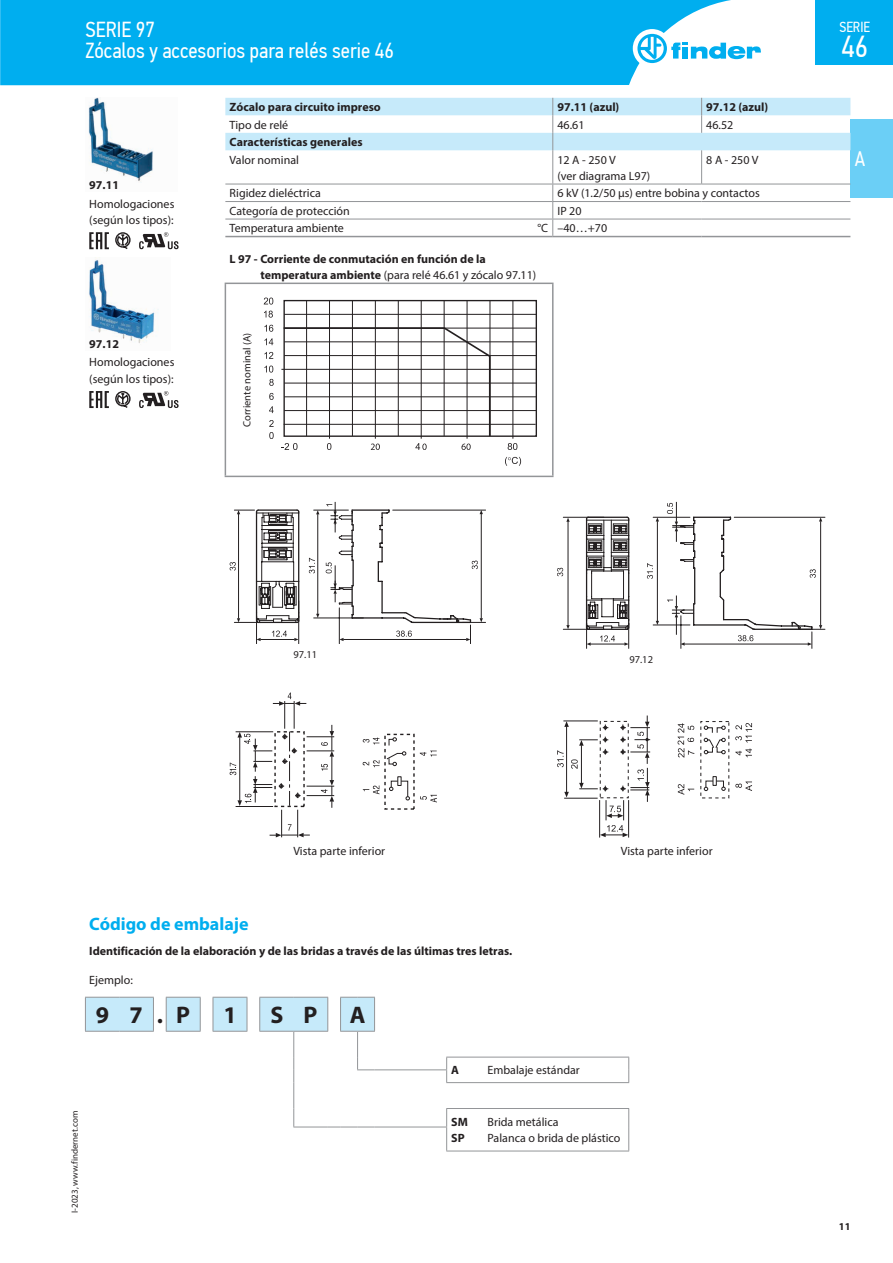
<style>
.page{position:relative;width:893px;height:1263px;background:#fff}
.page>*{position:absolute;margin:0;border:0;box-sizing:border-box;transform-origin:0 0}
.t1{font:30.3px "PF Din Text Cond Pro";color:#fff}
.t2{font:700 24px "Myriad Pro";color:#231f20}
.t3{font:21.75px/21px "PF Din Text Cond Pro";color:#fff}
.t4{font:21px "PF Din Text Cond Pro";color:#fff}
.t5{font:700 18px "Myriad Pro";color:#00aeef}
.t6{font:14.55px "PF Din Text Cond Pro";color:#fff}
.t7{font:12px/16.2px "Myriad Pro";color:#231f20}
.t8{font:700 12px/16.2px "Myriad Pro";color:#231f20}
.t9{font:10.5px "Myriad Pro";color:#231f20}
.t10{font:700 10.5px "Myriad Pro";color:#231f20}
.t11{font:9px "Myriad Pro";color:#231f20}
.s1{font-weight:400}
</style>
<div class="page">
<div style="left:850px;top:119px;width:43px;height:79px;background:#6bcff6"></div>
<svg style="left:0;top:0;width:837px;height:85px;fill:#00aeef"></svg>
<div style="left:633px;top:29px;width:38px;height:39px;background:#fff;border-radius:50%"></div>
<svg style="left:637px;top:34px;width:125px;height:29px"></svg>
<div style="left:816px;top:0;width:77px;height:64px;background:#00aeef"></div>
<hr style="left:553px;top:219px;width:149px;height:1px;background:#939598">
<hr style="left:702px;top:219px;width:148px;height:1px;background:#939598">
<hr style="left:553px;top:201px;width:149px;height:1px;background:#939598">
<hr style="left:702px;top:201px;width:148px;height:1px;background:#939598">
<hr style="left:553px;top:184px;width:149px;height:1px;background:#939598">
<hr style="left:702px;top:184px;width:148px;height:1px;background:#939598">
<hr style="left:552px;top:150px;width:1px;height:34px;background:#939598">
<svg style="left:552px;top:185px;width:1px;height:51px"></svg>
<hr style="left:225px;top:236px;width:328px;height:1px;background:#939598">
<hr style="left:225px;top:184px;width:328px;height:1px;background:#939598">
<hr style="left:225px;top:201px;width:328px;height:1px;background:#939598">
<hr style="left:225px;top:283px;width:329px;height:1px;background:#939598">
<hr style="left:225px;top:476px;width:329px;height:1px;background:#939598">
<hr style="left:225px;top:219px;width:328px;height:1px;background:#939598">
<svg style="left:225px;top:98px;width:625px;height:52px"></svg>
<hr style="left:225px;top:284px;width:1px;height:192px;background:#939598">
<hr style="left:553px;top:236px;width:149px;height:1px;background:#939598">
<hr style="left:702px;top:236px;width:148px;height:1px;background:#939598">
<hr style="left:552px;top:284px;width:2px;height:192px;background:#939598">
<hr style="left:701px;top:150px;width:1px;height:34px;background:#939598">
<img style="left:88px;top:98px;width:65px;height:85px">
<svg style="left:115px;top:232px;width:16px;height:17px"></svg>
<svg style="left:139px;top:232px;width:40px;height:17px"></svg>
<svg style="left:89px;top:232px;width:20px;height:17px"></svg>
<img style="left:89px;top:259px;width:70px;height:84px">
<svg style="left:115px;top:391px;width:16px;height:17px"></svg>
<svg style="left:139px;top:391px;width:40px;height:17px"></svg>
<svg style="left:89px;top:391px;width:20px;height:17px"></svg>
<svg style="left:505px;top:457px;width:16px;height:9px"></svg>
<svg style="left:264px;top:298px;width:9px;height:7px"></svg>
<hr style="left:281px;top:369px;width:255px;height:1px;background:#231f20">
<div style="left:283px;top:300px;width:254px;height:137px;border:1px solid #231f20"></div>
<svg style="left:264px;top:366px;width:9px;height:7px"></svg>
<svg style="left:508px;top:443px;width:9px;height:7px"></svg>
<hr style="left:284px;top:328px;width:252px;height:1px;background:#231f20">
<hr style="left:284px;top:424px;width:252px;height:1px;background:#231f20">
<hr style="left:284px;top:410px;width:252px;height:1px;background:#231f20">
<hr style="left:284px;top:397px;width:252px;height:1px;background:#231f20">
<hr style="left:284px;top:383px;width:252px;height:1px;background:#231f20">
<hr style="left:284px;top:355px;width:252px;height:1px;background:#231f20">
<hr style="left:284px;top:342px;width:252px;height:1px;background:#231f20">
<hr style="left:284px;top:314px;width:252px;height:1px;background:#231f20">
<svg style="left:264px;top:352px;width:9px;height:7px"></svg>
<svg style="left:264px;top:325px;width:9px;height:7px"></svg>
<svg style="left:269px;top:379px;width:5px;height:7px"></svg>
<svg style="left:269px;top:393px;width:5px;height:7px"></svg>
<svg style="left:269px;top:406px;width:5px;height:7px"></svg>
<svg style="left:269px;top:420px;width:5px;height:19px"></svg>
<svg style="left:264px;top:338px;width:9px;height:7px"></svg>
<svg style="left:264px;top:311px;width:9px;height:7px"></svg>
<hr style="left:398px;top:301px;width:1px;height:135px;background:#231f20">
<hr style="left:352px;top:301px;width:1px;height:135px;background:#231f20">
<hr style="left:513px;top:301px;width:1px;height:138px;background:#231f20">
<hr style="left:490px;top:301px;width:1px;height:135px;background:#231f20">
<hr style="left:444px;top:301px;width:1px;height:135px;background:#231f20">
<hr style="left:375px;top:301px;width:1px;height:138px;background:#231f20">
<hr style="left:306px;top:301px;width:1px;height:135px;background:#231f20">
<hr style="left:467px;top:301px;width:1px;height:138px;background:#231f20">
<hr style="left:421px;top:301px;width:1px;height:138px;background:#231f20">
<hr style="left:329px;top:301px;width:1px;height:138px;background:#231f20">
<svg style="left:281px;top:326px;width:210px;height:124px"></svg>
<svg style="left:230px;top:502px;width:256px;height:142px"></svg>
<hr style="left:781px;top:629px;width:44px;height:1px;background:#231f20">
<hr style="left:734px;top:517px;width:91px;height:1px;background:#231f20">
<hr style="left:653px;top:625px;width:37px;height:1px;background:#231f20">
<hr style="left:653px;top:517px;width:37px;height:1px;background:#231f20">
<hr style="left:563px;top:629px;width:41px;height:1px;background:#231f20">
<hr style="left:563px;top:517px;width:41px;height:1px;background:#231f20">
<hr style="left:657px;top:521px;width:1px;height:100px;background:#231f20">
<svg style="left:647px;top:563px;width:6px;height:16px"></svg>
<svg style="left:667px;top:502px;width:155px;height:146px"></svg>
<hr style="left:568px;top:521px;width:1px;height:104px;background:#231f20">
<svg style="left:566px;top:625px;width:4px;height:4px"></svg>
<svg style="left:566px;top:518px;width:4px;height:4px"></svg>
<svg style="left:557px;top:568px;width:6px;height:8px"></svg>
<svg style="left:585px;top:516px;width:45px;height:132px"></svg>
<svg style="left:230px;top:692px;width:207px;height:145px"></svg>
<svg style="left:713px;top:776px;width:4px;height:4px"></svg>
<svg style="left:704px;top:780px;width:22px;height:11px"></svg>
<svg style="left:703px;top:725px;width:23px;height:29px"></svg>
<svg style="left:735px;top:781px;width:17px;height:10px"></svg>
<svg style="left:735px;top:748px;width:17px;height:9px"></svg>
<svg style="left:735px;top:723px;width:17px;height:19px"></svg>
<svg style="left:678px;top:723px;width:16px;height:34px"></svg>
<svg style="left:678px;top:784px;width:16px;height:11px"></svg>
<svg style="left:557px;top:715px;width:93px;height:122px"></svg>
<svg style="left:375px;top:1056px;width:254px;height:95px"></svg>
<hr style="left:375px;top:1069px;width:72px;height:1px;background:#939598">
<svg style="left:85px;top:997px;width:290px;height:131px"></svg>
<hr style="left:375px;top:1127px;width:72px;height:1px;background:#939598">
<hr style="left:446px;top:1057px;width:183px;height:1px;background:#939598">
<svg style="left:446px;top:1057px;width:1px;height:25px"></svg>
<svg style="left:628px;top:1057px;width:1px;height:25px"></svg>
<hr style="left:446px;top:1082px;width:183px;height:1px;background:#939598">
<hr style="left:446px;top:1108px;width:183px;height:1px;background:#939598">
<svg style="left:446px;top:1109px;width:1px;height:42px"></svg>
<svg style="left:628px;top:1109px;width:1px;height:42px"></svg>
<hr style="left:446px;top:1151px;width:183px;height:1px;background:#939598">
<hr style="left:340px;top:997px;width:1px;height:34px;background:#939598">
<h3 class="t3" style="left:85px;top:19px;width:310px">SERIE 97<br>Zócalos y accesorios para relés serie 46</h3>
<p class="t8" style="left:89px;top:176px;width:31px">97.11</p>
<p class="t7" style="left:89px;top:195px;width:87px">Homologaciones (según los tipos):</p>
<p class="t8" style="left:89px;top:335px;width:31px">97.12</p>
<p class="t7" style="left:89px;top:354px;width:87px">Homologaciones (según los tipos):</p>
<p class="t8" style="left:230px;top:99px;width:153px">Zócalo para circuito impreso</p>
<p class="t8" style="left:557px;top:99px;width:63px">97.11 (azul)</p>
<p class="t8" style="left:706px;top:99px;width:63px">97.12 (azul)</p>
<p class="t7" style="left:230px;top:116px;width:60px">Tipo de relé</p>
<p class="t7" style="left:557px;top:116px;width:29px">46.61</p>
<p class="t7" style="left:706px;top:116px;width:29px">46.52</p>
<p class="t8" style="left:230px;top:134px;width:134px">Características generales</p>
<p class="t7" style="left:230px;top:151px;width:71px">Valor nominal</p>
<p class="t7" style="left:557px;top:151px;width:94px">12 A - 250 V<br>(ver diagrama L97)</p>
<p class="t7" style="left:706px;top:151px;width:54px">8 A - 250 V</p>
<p class="t7" style="left:230px;top:185px;width:93px">Rigidez dieléctrica</p>
<p class="t7" style="left:557px;top:185px;width:204px">6 kV (1.2/50 μs) entre bobina y contactos</p>
<p class="t7" style="left:230px;top:202px;width:122px">Categoría de protección</p>
<p class="t7" style="left:557px;top:202px;width:26px">IP 20</p>
<p class="t7" style="left:230px;top:220px;width:116px">Temperatura ambiente</p>
<p class="t7" style="left:537px;top:220px;width:71px">°C –40…+70</p>
<p class="t8" style="left:260px;top:250px;width:277px;text-indent:-31px">L 97 - Corriente de conmutación en función de la temperatura ambiente <span class="s1">(para relé 46.61 y zócalo 97.11)</span></p>
<p class="t9" style="left:241px;top:427px;width:96px;rotate:-90deg">Corriente nominal (A)</p>
<p class="t6" style="left:839px;top:19px;width:32px">SERIE</p>
<h1 class="t1" style="left:841px;top:28px;width:28px">46</h1>
<h3 class="t4" style="left:855px;top:147px;width:12px">A</h3>
<p class="t9" style="left:293px;top:648px;width:25px">97.11</p>
<p class="t9" style="left:629px;top:653px;width:25px">97.12</p>
<p class="t7" style="left:293px;top:843px;width:93px">Vista parte inferior</p>
<p class="t7" style="left:621px;top:843px;width:93px">Vista parte inferior</p>
<h3 class="t5" style="left:89px;top:912px;width:161px">Código de embalaje</h3>
<p class="t8" style="left:89px;top:942px;width:424px">Identificación de la elaboración y de las bridas a través de las últimas tres letras.</p>
<p class="t7" style="left:89px;top:972px;width:45px">Ejemplo:</p>
<h2 class="t2" style="left:96px;top:999px;width:96px">9 7.P</h2>
<h2 class="t2" style="left:223px;top:999px;width:15px">1</h2>
<h2 class="t2" style="left:270px;top:999px;width:49px">S P</h2>
<h2 class="t2" style="left:350px;top:999px;width:17px">A</h2>
<p class="t11" style="left:69px;top:1213px;width:103px;rotate:-90deg">I-2023, www.findernet.com</p>
<p class="t8" style="left:451px;top:1062px;width:9px">A</p>
<p class="t7" style="left:488px;top:1062px;width:94px">Embalaje estándar</p>
<p class="t8" style="left:451px;top:1113px;width:18px">SM</p>
<p class="t7" style="left:488px;top:1114px;width:72px">Brida metálica</p>
<p class="t8" style="left:451px;top:1130px;width:15px">SP</p>
<p class="t7" style="left:488px;top:1130px;width:134px">Palanca o brida de plástico</p>
<p class="t10" style="left:839px;top:1219px;width:13px">11</p>
</div>
